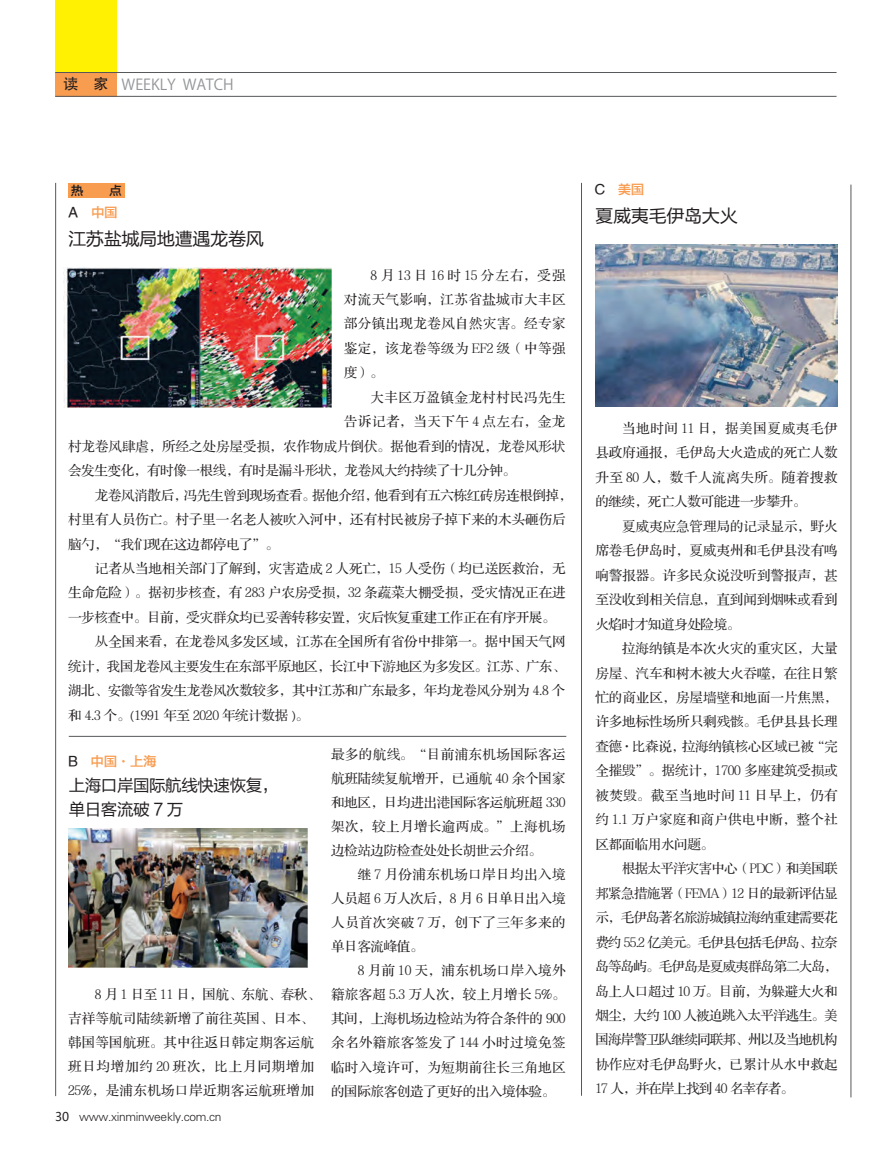
<style>
.page{position:relative;width:893px;height:1157px;background:#fff}
.page>*{position:absolute;margin:0;border:0;box-sizing:border-box;transform-origin:0 0}
.t1{font:18px "FZLTHJW GB1 0";letter-spacing:-.025em;color:#231f20}
.t2{font:16.5px/24px "FZLTHJW GB1 0";letter-spacing:-.025em;color:#231f20}
.t3{font:15px "Koz Go Pro";color:#939598}
.t4{font:13.5px "FZS3 K GBK1 0";letter-spacing:-.005em;color:#231f20}
.t5{font:13.5px "FZS3 K GBK1 0";letter-spacing:-.025em;color:#231f20}
.t6{font:13.5px/24px "FZS3 K GBK1 0";letter-spacing:.015em;color:#231f20}
.t7{font:13.5px "FZS3 K GBK1 0";letter-spacing:.03em;color:#231f20}
.t8{font:13.5px "FZS3 K GBK1 0";letter-spacing:.035em;color:#231f20}
.t9{font:13.5px "FZS3 K GBK1 0";letter-spacing:.025em;color:#231f20}
.t10{font:13.5px "FZS3 K GBK1 0";letter-spacing:.045em;color:#231f20}
.t11{font:13.5px "FZS3 K GBK1 0";letter-spacing:-.06em;color:#231f20}
.t12{font:13.5px "FZS3 K GBK1 0";letter-spacing:-.065em;color:#231f20}
.t13{font:13.5px "FZS3 K GBK1 0";letter-spacing:-.055em;color:#231f20}
.t14{font:13.5px "FZS3 K GBK1 0";letter-spacing:.02em;color:#231f20}
.t15{font:13.5px "FZS3 K GBK1 0";letter-spacing:-.045em;color:#231f20}
.t16{font:13.5px "FZS3 K GBK1 0";letter-spacing:-.05em;color:#231f20}
.t17{font:13.5px "FZS3 K GBK1 0";letter-spacing:.04em;color:#231f20}
.t18{font:13.5px "FZS3 K GBK1 0";letter-spacing:.05em;color:#231f20}
.t19{font:13.5px "FZYDZHJW GB1 0";color:#231f20}
.t20{font:13.5px "FZYDZHJW GB1 0";color:#f89c50}
.t21{font:12.75px "FZYDZHJW GB1 0";color:#231f20}
.t22{font:12px "FZXH1 JW GB1 0";letter-spacing:-.025em;color:#231f20}
.s1{font-family:"FZHTJW GB1 0";color:#231f20}
.s2{color:#f89c50}
.s3{color:#231f20}
.s4{font-family:"Microsoft Ya Hei"}
</style>
<div class="page">
<div style="left:55px;top:0;width:62px;height:97px;background:#fff101"></div>
<div style="left:55px;top:72px;width:62px;height:25px;background:#f89c50"></div>
<hr style="left:55px;top:72px;width:781px;height:1px;background:#57585a">
<hr style="left:55px;top:96px;width:781px;height:1px;background:#57585a">
<div style="left:68px;top:183px;width:57px;height:15px;background:#f89c50"></div>
<hr style="left:850px;top:185px;width:1px;height:912px;background:#57585a">
<hr style="left:581px;top:183px;width:1px;height:912px;background:#57585a">
<hr style="left:55px;top:183px;width:1px;height:913px;background:#57585a">
<hr style="left:69px;top:736px;width:497px;height:1px;background:#57585a">
<img style="left:68px;top:828px;width:239px;height:139px">
<img style="left:595px;top:244px;width:243px;height:163px">
<img style="left:64px;top:268px;width:267px;height:139px">
<p class="t3" style="left:63px;top:75px;width:172px"><span class="s1">读　家</span> WEEKLY WATCH</p>
<p class="t21" style="left:71px;top:183px;width:14px">热</p>
<p class="t21" style="left:109px;top:183px;width:14px">点</p>
<p class="t19" style="left:68px;top:205px;width:51px">A　<span class="s2">中国</span></p>
<p class="t1" style="left:68px;top:229px;width:197px">江苏盐城局地遭遇龙卷风</p>
<p class="t9" style="left:371px;top:268px;width:196px">8 月 13 日 16 时 15 分左右，受强</p>
<p class="t7" style="left:344px;top:292px;width:223px">对流天气影响，江苏省盐城市大丰区</p>
<p class="t7" style="left:344px;top:317px;width:223px">部分镇出现龙卷风自然灾害。经专家</p>
<p class="t17" style="left:344px;top:341px;width:223px">鉴定，该龙卷等级为 EF2 级（中等强</p>
<p class="t4" style="left:344px;top:366px;width:41px">度）。</p>
<p class="t8" style="left:371px;top:390px;width:196px">大丰区万盈镇金龙村村民冯先生</p>
<p class="t10" style="left:344px;top:414px;width:223px">告诉记者，当天下午 4 点左右，金龙</p>
<p class="t4" style="left:68px;top:439px;width:499px">村龙卷风肆虐，所经之处房屋受损，农作物成片倒伏。据他看到的情况，龙卷风形状</p>
<p class="t5" style="left:68px;top:463px;width:449px">会发生变化，有时像一根线，有时是漏斗形状，龙卷风大约持续了十几分钟。</p>
<p class="t5" style="left:95px;top:488px;width:479px">龙卷风消散后，冯先生曾到现场查看。据他介绍，他看到有五六栋红砖房连根倒掉，</p>
<p class="t4" style="left:68px;top:512px;width:499px">村里有人员伤亡。村子里一名老人被吹入河中，还有村民被房子掉下来的木头砸伤后</p>
<p class="t5" style="left:68px;top:537px;width:212px">脑勺，“我们现在这边都停电了”。</p>
<p class="t4" style="left:95px;top:561px;width:472px">记者从当地相关部门了解到，灾害造成 2 人死亡，15 人受伤（均已送医救治，无</p>
<p class="t4" style="left:68px;top:586px;width:499px">生命危险）。据初步核查，有 283 户农房受损，32 条蔬菜大棚受损，受灾情况正在进</p>
<p class="t5" style="left:68px;top:610px;width:489px">一步核查中。目前，受灾群众均已妥善转移安置，灾后恢复重建工作正在有序开展。</p>
<p class="t4" style="left:95px;top:634px;width:472px">从全国来看，在龙卷风多发区域，江苏在全国所有省份中排第一。据中国天气网</p>
<p class="t5" style="left:68px;top:659px;width:499px">统计，我国龙卷风主要发生在东部平原地区，长江中下游地区为多发区。江苏、广东、</p>
<p class="t5" style="left:68px;top:683px;width:499px">湖北、安徽等省发生龙卷风次数较多，其中江苏和广东最多，年均龙卷风分别为 4.8 个</p>
<p class="t5" style="left:68px;top:708px;width:242px">和 4.3 个。(1991 年至 2020 年统计数据 )。</p>
<p class="t20" style="left:69px;top:754px;width:89px"><span class="s3">B　</span>中国·上海</p>
<p class="t2" style="left:69px;top:773px;width:211px">上海口岸国际航线快速恢复，单日客流破 7 万</p>
<p class="t6" style="left:68px;top:983px;width:254px;text-indent:27px">8 月 1 日至 11 日，国航、东航、春秋、吉祥等航司陆续新增了前往英国、日本、韩国等国航班。其中往返日韩定期客运航班日均增加约 20 班次，比上月同期增加<br>25%，是浦东机场口岸近期客运航班增加</p>
<p class="t22" style="left:55px;top:1109px;width:168px"><span class="s4">30</span> www.xinminweekly.com.cn</p>
<p class="t7" style="left:331px;top:747px;width:236px">最多的航线。“目前浦东机场国际客运</p>
<p class="t4" style="left:331px;top:771px;width:236px">航班陆续复航增开，已通航 40 余个国家</p>
<p class="t4" style="left:331px;top:795px;width:236px">和地区，日均进出港国际客运航班超 330</p>
<p class="t8" style="left:331px;top:819px;width:236px">架次，较上月增长逾两成。”上海机场</p>
<p class="t5" style="left:331px;top:843px;width:212px">边检站边防检查处处长胡世云介绍。</p>
<p class="t8" style="left:358px;top:867px;width:209px">继 7 月份浦东机场口岸日均出入境</p>
<p class="t4" style="left:331px;top:891px;width:236px">人员超 6 万人次后，8 月 6 日单日出入境</p>
<p class="t7" style="left:331px;top:915px;width:236px">人员首次突破 7 万，创下了三年多来的</p>
<p class="t4" style="left:331px;top:939px;width:94px">单日客流峰值。</p>
<p class="t14" style="left:358px;top:963px;width:209px">8 月前 10 天，浦东机场口岸入境外</p>
<p class="t14" style="left:331px;top:987px;width:236px">籍旅客超 5.3 万人次，较上月增长 5%。</p>
<p class="t4" style="left:331px;top:1011px;width:236px">其间，上海机场边检站为符合条件的 900</p>
<p class="t8" style="left:331px;top:1035px;width:236px">余名外籍旅客签发了 144 小时过境免签</p>
<p class="t9" style="left:331px;top:1059px;width:236px">临时入境许可，为短期前往长三角地区</p>
<p class="t5" style="left:331px;top:1083px;width:226px">的国际旅客创造了更好的出入境体验。</p>
<p class="t19" style="left:595px;top:182px;width:51px">C　<span class="s2">美国</span></p>
<p class="t1" style="left:595px;top:206px;width:144px">夏威夷毛伊岛大火</p>
<p class="t18" style="left:622px;top:421px;width:217px">当地时间 11 日，据美国夏威夷毛伊</p>
<p class="t4" style="left:595px;top:446px;width:244px">县政府通报，毛伊岛大火造成的死亡人数</p>
<p class="t10" style="left:595px;top:470px;width:244px">升至 80 人，数千人流离失所。随着搜救</p>
<p class="t5" style="left:595px;top:494px;width:212px">的继续，死亡人数可能进一步攀升。</p>
<p class="t4" style="left:622px;top:519px;width:217px">夏威夷应急管理局的记录显示，野火</p>
<p class="t4" style="left:595px;top:543px;width:244px">席卷毛伊岛时，夏威夷州和毛伊县没有鸣</p>
<p class="t4" style="left:595px;top:568px;width:244px">响警报器。许多民众说没听到警报声，甚</p>
<p class="t4" style="left:595px;top:592px;width:244px">至没收到相关信息，直到闻到烟味或看到</p>
<p class="t5" style="left:595px;top:617px;width:147px">火焰时才知道身处险境。</p>
<p class="t4" style="left:622px;top:641px;width:217px">拉海纳镇是本次火灾的重灾区，大量</p>
<p class="t4" style="left:595px;top:666px;width:244px">房屋、汽车和树木被大火吞噬，在往日繁</p>
<p class="t4" style="left:595px;top:690px;width:244px">忙的商业区，房屋墙壁和地面一片焦黑，</p>
<p class="t4" style="left:595px;top:715px;width:244px">许多地标性场所只剩残骸。毛伊县县长理</p>
<p class="t5" style="left:595px;top:739px;width:244px">查德·比森说，拉海纳镇核心区域已被“完</p>
<p class="t4" style="left:595px;top:763px;width:244px">全摧毁”。据统计，1700 多座建筑受损或</p>
<p class="t10" style="left:595px;top:788px;width:244px">被焚毁。截至当地时间 11 日早上，仍有</p>
<p class="t9" style="left:595px;top:812px;width:244px">约 1.1 万户家庭和商户供电中断，整个社</p>
<p class="t5" style="left:595px;top:837px;width:120px">区都面临用水问题。</p>
<p class="t13" style="left:622px;top:861px;width:217px">根据太平洋灾害中心（PDC）和美国联</p>
<p class="t15" style="left:595px;top:886px;width:244px">邦紧急措施署（FEMA）12 日的最新评估显</p>
<p class="t11" style="left:595px;top:910px;width:244px">示，毛伊岛著名旅游城镇拉海纳重建需要花</p>
<p class="t12" style="left:595px;top:935px;width:244px">费约 55.2 亿美元。毛伊县包括毛伊岛、拉奈</p>
<p class="t13" style="left:595px;top:959px;width:244px">岛等岛屿。毛伊岛是夏威夷群岛第二大岛，</p>
<p class="t4" style="left:595px;top:983px;width:244px">岛上人口超过 10 万。目前，为躲避大火和</p>
<p class="t16" style="left:595px;top:1008px;width:244px">烟尘，大约 100 人被迫跳入太平洋逃生。美</p>
<p class="t11" style="left:595px;top:1032px;width:244px">国海岸警卫队继续同联邦、州以及当地机构</p>
<p class="t4" style="left:595px;top:1057px;width:244px">协作应对毛伊岛野火，已累计从水中救起</p>
<p class="t12" style="left:595px;top:1081px;width:200px">17 人，并在岸上找到 40 名幸存者。</p>
</div>
